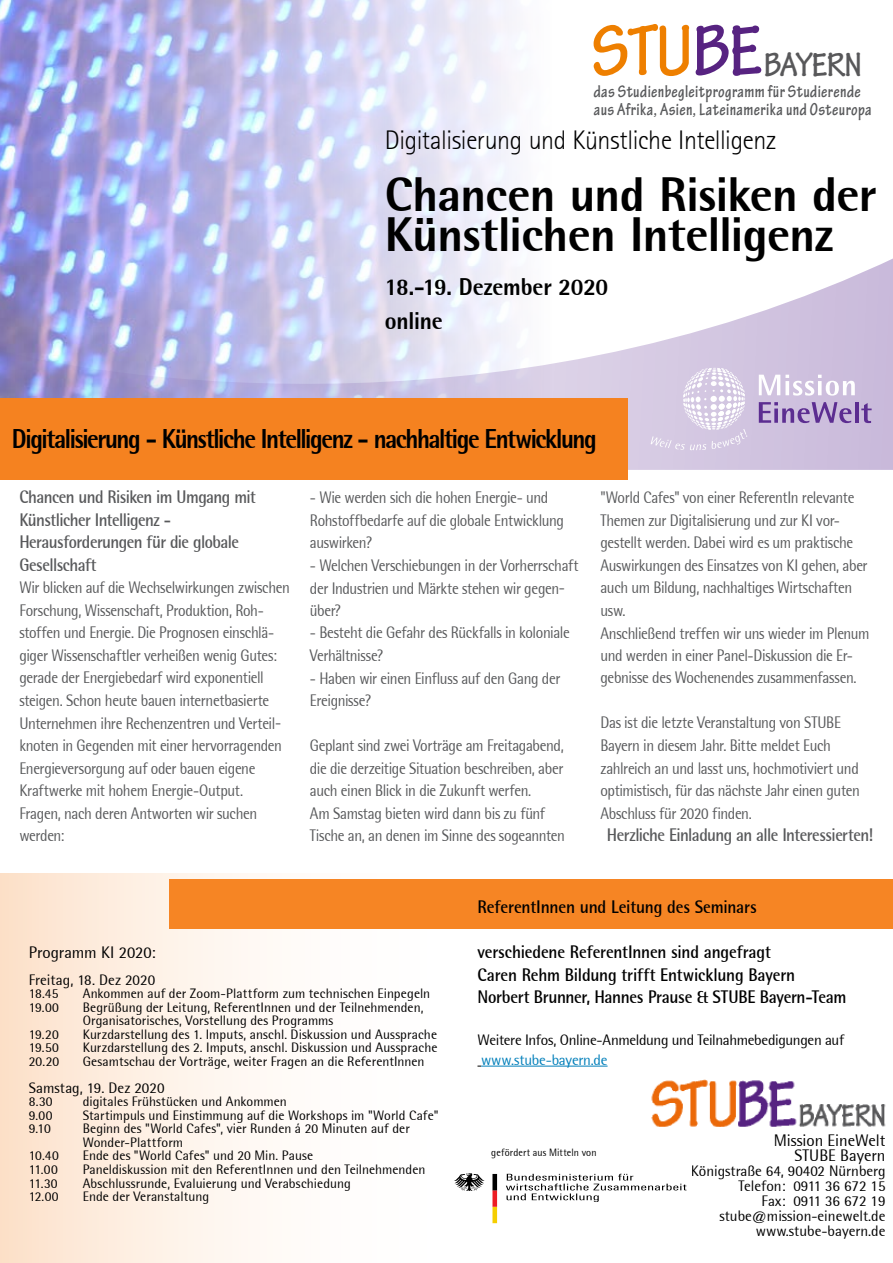
<style>
.page{position:relative;width:893px;height:1263px;background:#fff}
.page>*{position:absolute;margin:0;border:0;box-sizing:border-box;transform-origin:0 0}
.t1{font:800 48px/40.5px "Rotis Semi Sans";letter-spacing:-.015em;color:#000}
.t2{font:700 condensed 35.85px "Tekton Pro";letter-spacing:-.02em;color:#58585a}
.t3{font:800 27px "Rotis Semi Sans";letter-spacing:-.055em;color:#000;scale:.9 1}
.t4{font:27px "Rotis Sans Serif Light 45";letter-spacing:-.015em;color:#000;scale:.96 1}
.t5{font:800 24px/34.5px "Rotis Semi Sans";letter-spacing:-.015em;color:#000;scale:.95 1}
.t6{font:700 18px/22.5px "Rotis Semi Sans";letter-spacing:-.03em;color:#58595b;scale:.91 1}
.t7{font:700 18px/22.5px "Rotis Semi Sans";letter-spacing:-.015em;color:#000;scale:.93 1}
.t8{font:700 condensed 18px/18px "Tekton Pro";letter-spacing:.02em;color:#58595b;scale:.94 1}
.t9{font:700 18px "Rotis Semi Sans";letter-spacing:-.015em;color:#000;scale:.94 1}
.t10{font:16.5px/22.5px "Rotis Semi Sans";letter-spacing:-.025em;color:#58595b;scale:.91 1}
.t11{font:16.5px/15px "Rotis Semi Sans";color:#000;text-align:right}
.t12{font:15px/15px "Rotis Semi Sans";color:#000;text-align:right}
.t13{font:15px "Rotis Semi Sans";letter-spacing:-.025em;color:#000}
.t14{font:15px "Rotis Semi Sans";letter-spacing:-.015em;color:#007fba}
.t15{font:13.5px/13.5px "Rotis Semi Sans";letter-spacing:.005em;color:#000}
.t16{font:10.5px "Rotis Semi Sans";letter-spacing:.015em;color:#000;scale:.95 1}
.s1{font-size:76.95px;color:#ee7f00}
.s2{font-size:76.95px;color:#572381}
</style>
<div class="page">
<img style="left:0;top:0;width:513px;height:255px">
<div style="left:0;top:874px;width:446px;height:389px;background:linear-gradient(to right,#fde5d0,#fff)"></div>
<img style="left:651px;top:1079px;width:235px;height:48px">
<div style="left:169px;top:879px;width:724px;height:50px;background:#f68524"></div>
<hr style="left:481px;top:1066px;width:127px;height:1px;background:#007fba">
<svg style="left:0;top:255px;width:893px;height:215px"></svg>
<div style="left:0;top:398px;width:628px;height:81px;background:#f58220"></div>
<svg style="left:759px;top:375px;width:96px;height:21px"></svg>
<svg style="left:759px;top:402px;width:92px;height:21px;background:#a288c0"></svg>
<hr style="left:855px;top:402px;width:3px;height:21px;background:#5c2d91">
<svg style="left:861px;top:403px;width:11px;height:20px"></svg>
<svg style="left:651px;top:368px;width:96px;height:82px;background:#dbd1e6"></svg>
<svg style="left:454px;top:1173px;width:31px;height:18px"></svg>
<svg style="left:492px;top:1174px;width:5px;height:49px"></svg>
<svg style="left:506px;top:1174px;width:180px;height:28px"></svg>
<h2 class="t2" style="left:591px;top:44px;width:272px"><span class="s1">STU</span><span class="s2">BE</span>BAYERN</h2>
<p class="t8" style="left:594px;top:82px;width:297px">das Studienbegleitprogramm für Studierende aus Afrika, Asien, Lateinamerika und Osteuropa</p>
<h3 class="t4" style="left:385px;top:125px;width:409px">Digitalisierung und Künstliche Intelligenz</h3>
<h1 class="t1" style="left:385px;top:173px;width:493px">Chancen und Risiken der<br>Künstlichen Intelligenz</h1>
<h3 class="t5" style="left:385px;top:269px;width:237px">18.-19. Dezember 2020 online</h3>
<h3 class="t3" style="left:12px;top:421px;width:651px">Digitalisierung - Künstliche Intelligenz - nachhaltige Entwicklung</h3>
<p class="t6" style="left:19px;top:486px;width:261px">Chancen und Risiken im Umgang mit<br>Künstlicher Intelligenz -<br>Herausforderungen für die globale<br>Gesellschaft</p>
<p class="t10" style="left:19px;top:576px;width:299px">Wir blicken auf die Wechselwirkungen zwischen Forschung, Wissenschaft, Produktion, Roh&shy;stoffen und Energie. Die Prognosen einschlä&shy;giger Wissenschaftler verheißen wenig Gutes: gerade der Energiebedarf wird exponentiell steigen. Schon heute bauen internetbasierte Unternehmen ihre Rechenzentren und Verteil&shy;knoten in Gegenden mit einer hervorragenden Energieversorgung auf oder bauen eigene Kraftwerke mit hohem Energie-Output.<br>Fragen, nach deren Antworten wir suchen werden:</p>
<p class="t10" style="left:600px;top:486px;width:297px">"World Cafes" von einer ReferentIn relevante Themen zur Digitalisierung und zur KI vor&shy;gestellt werden. Dabei wird es um praktische Auswirkungen des Einsatzes von KI gehen, aber auch um Bildung, nachhaltiges Wirtschaften usw.<br>Anschließend treffen wir uns wieder im Plenum und werden in einer Panel-Diskussion die Er&shy;gebnisse des Wochenendes zusammenfassen.</p>
<p class="t10" style="left:600px;top:711px;width:287px">Das ist die letzte Veranstaltung von STUBE Bayern in diesem Jahr. Bitte meldet Euch zahlreich an und lasst uns, hochmotiviert und optimistisch, für das nächste Jahr einen guten Abschluss für 2020 finden.</p>
<p class="t6" style="left:607px;top:823px;width:294px">Herzliche Einladung an alle Interessierten!</p>
<p class="t10" style="left:310px;top:486px;width:281px">- Wie werden sich die hohen Energie- und<br>Rohstoffbedarfe auf die globale Entwicklung auswirken?</p>
<p class="t10" style="left:310px;top:554px;width:297px">- Welchen Verschiebungen in der Vorherrschaft der Industrien und Märkte stehen wir gegen&shy;über?</p>
<p class="t10" style="left:310px;top:621px;width:287px">- Besteht die Gefahr des Rückfalls in koloniale<br>Verhältnisse?</p>
<p class="t10" style="left:310px;top:666px;width:277px">- Haben wir einen Einfluss auf den Gang der<br>Ereignisse?</p>
<p class="t10" style="left:310px;top:734px;width:282px">Geplant sind zwei Vorträge am Freitagabend, die die derzeitige Situation beschreiben, aber auch einen Blick in die Zukunft werfen.<br>Am Samstag bieten wird dann bis zu fünf Tische an, an denen im Sinne des sogeannten</p>
<p class="t11" style="left:29px;top:945px;width:129px">Programm KI 2020:</p>
<p class="t12" style="left:29px;top:972px;width:128px">Freitag, 18. Dez 2020</p>
<p class="t15" style="left:29px;top:987px;width:31px">18.45</p>
<p class="t15" style="left:83px;top:987px;width:349px">Ankommen auf der Zoom-Plattform zum technischen Einpegeln</p>
<p class="t15" style="left:29px;top:1000px;width:32px">19.00</p>
<p class="t15" style="left:83px;top:1000px;width:342px">Begrüßung der Leitung, ReferentInnen und der Teilnehmenden,<br>Organisatorisches, Vorstellung des Programms</p>
<p class="t15" style="left:29px;top:1027px;width:32px">19.20</p>
<p class="t15" style="left:83px;top:1027px;width:356px">Kurzdarstellung des 1. Imputs, anschl. Diskussion und Aussprache</p>
<p class="t15" style="left:29px;top:1041px;width:32px">19.50</p>
<p class="t15" style="left:83px;top:1041px;width:356px">Kurzdarstellung des 2. Imputs, anschl. Diskussion und Aussprache</p>
<p class="t15" style="left:29px;top:1054px;width:32px">20.20</p>
<p class="t15" style="left:83px;top:1054px;width:343px">Gesamtschau der Vorträge, weiter Fragen an die ReferentInnen</p>
<p class="t12" style="left:29px;top:1080px;width:137px">Samstag, 19. Dez 2020</p>
<p class="t15" style="left:29px;top:1095px;width:26px">8.30</p>
<p class="t15" style="left:83px;top:1095px;width:206px">digitales Frühstücken und Ankommen</p>
<p class="t15" style="left:29px;top:1108px;width:25px">9.00</p>
<p class="t15" style="left:83px;top:1108px;width:357px">Startimpuls und Einstimmung auf die Workshops im "World Cafe"</p>
<p class="t15" style="left:29px;top:1122px;width:24px">9.10</p>
<p class="t15" style="left:83px;top:1122px;width:329px">Beginn des "World Cafes", vier Runden á 20 Minuten auf der<br>Wonder-Plattform</p>
<p class="t15" style="left:29px;top:1149px;width:32px">10.40</p>
<p class="t15" style="left:83px;top:1149px;width:232px">Ende des "World Cafes" und 20 Min. Pause</p>
<p class="t15" style="left:29px;top:1162px;width:31px">11.00</p>
<p class="t15" style="left:83px;top:1162px;width:344px">Paneldiskussion mit den ReferentInnen und den Teilnehmenden</p>
<p class="t15" style="left:29px;top:1176px;width:31px">11.30</p>
<p class="t15" style="left:83px;top:1176px;width:270px">Abschlussrunde, Evaluierung und Verabschiedung</p>
<p class="t15" style="left:29px;top:1189px;width:31px">12.00</p>
<p class="t15" style="left:83px;top:1189px;width:128px">Ende der Veranstaltung</p>
<p class="t9" style="left:477px;top:896px;width:299px">ReferentInnen und Leitung des Seminars</p>
<p class="t7" style="left:477px;top:940px;width:398px">verschiedene ReferentInnen sind angefragt<br>Caren Rehm Bildung trifft Entwicklung Bayern<br>Norbert Brunner, Hannes Prause &amp; STUBE Bayern-Team</p>
<p class="t13" style="left:477px;top:1031px;width:368px">Weitere Infos, Online-Anmeldung und Teilnahmebedigungen auf</p>
<p class="t14" style="left:481px;top:1051px;width:128px">www.stube-bayern.de</p>
<p class="t16" style="left:491px;top:1146px;width:112px">gefördert aus Mitteln von</p>
<p class="t11" style="left:774px;top:1132px;width:113px">Mission EineWelt<br>STUBE Bayern</p>
<p class="t12" style="left:691px;top:1163px;width:196px">Königstraße 64, 90402 Nürnberg<br>Telefon: 0911 36 672 15<br>Fax: 0911 36 672 19 stube@mission-einewelt.de www.stube-bayern.de</p>
</div>
